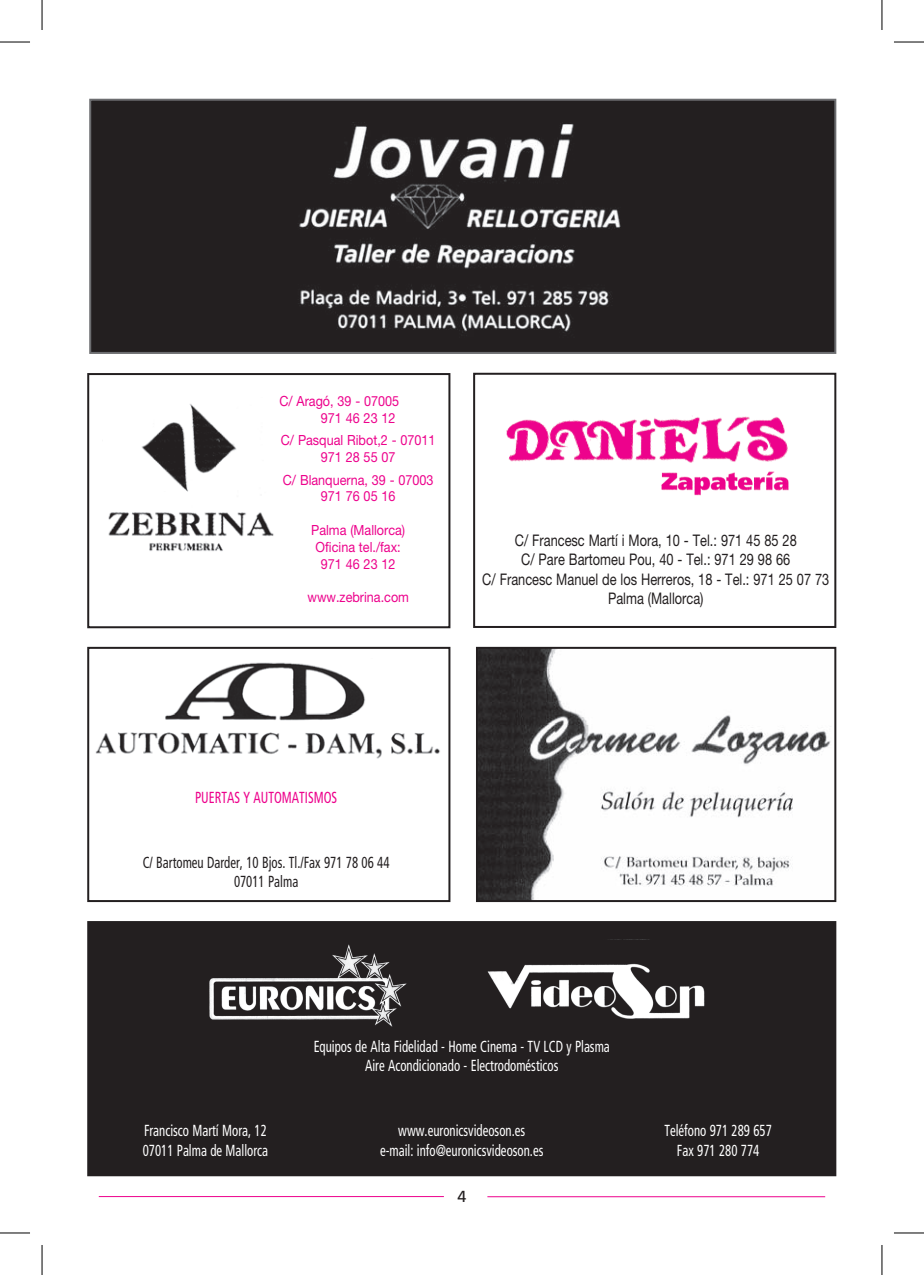
<style>
.page{position:relative;width:924px;height:1275px;background:#fff}
.page>*{position:absolute;margin:0;border:0;box-sizing:border-box;transform-origin:0 0}
.t1{font:condensed 16px/19.2px "Frutiger";color:#fff;text-align:center;scale:.8 1}
.t2{font:16px/19.2px "Helvetica Neue";color:#231f20;text-align:center;scale:.8 1}
.t3{font:condensed 16px/19.2px "Frutiger";color:#231f20;text-align:center;scale:.8 1}
.t4{font:condensed 16px "Frutiger";color:#ed028c;scale:.8 1}
.t5{font:16px "Frutiger";color:#231f20}
.t6{font:14px/16.8px "Helvetica Neue";color:#ed028c;text-align:center;scale:.9 1}
</style>
<div class="page">
<hr style="left:99px;top:1196px;width:344px;height:1px;background:#ed028c">
<hr style="left:487px;top:1196px;width:337px;height:1px;background:#ed028c">
<img style="left:108px;top:404px;width:166px;height:147px">
<div style="left:87px;top:373px;width:363px;height:255px;border:2px solid #231f20"></div>
<img style="left:95px;top:662px;width:345px;height:97px">
<div style="left:87px;top:647px;width:363px;height:255px;border:2px solid #231f20"></div>
<img style="left:478px;top:650px;width:353px;height:249px">
<div style="left:475px;top:647px;width:360px;height:255px;border:2px solid #231f20"></div>
<div style="left:88px;top:922px;width:746px;height:253px;background:#231f20"></div>
<img style="left:209px;top:939px;width:496px;height:88px">
<div style="left:87px;top:921px;width:748px;height:255px;border:2px solid #231f20"></div>
<img style="left:506px;top:415px;width:283px;height:81px">
<div style="left:473px;top:373px;width:362px;height:255px;border:2px solid #231f20"></div>
<img style="left:92px;top:102px;width:740px;height:249px">
<div style="left:89px;top:99px;width:746px;height:255px;border:2px solid #6c6d70"></div>
<hr style="left:0;top:42px;width:30px;height:1px;background:#000">
<hr style="left:893px;top:42px;width:30px;height:1px;background:#000">
<hr style="left:0;top:1232px;width:30px;height:1px;background:#000">
<hr style="left:893px;top:1232px;width:30px;height:1px;background:#000">
<hr style="left:42px;top:0;width:1px;height:30px;background:#000">
<hr style="left:42px;top:1245px;width:1px;height:30px;background:#000">
<hr style="left:881px;top:0;width:1px;height:30px;background:#000">
<hr style="left:881px;top:1245px;width:1px;height:30px;background:#000">
<p class="t6" style="left:279px;top:392px;width:135px;text-align:right">C/ Aragó, 39 - 07005<br>971 46 23 12</p>
<p class="t6" style="left:281px;top:432px;width:173px">C/ Pasqual Ribot,2 - 07011<br>971 28 55 07</p>
<p class="t6" style="left:283px;top:471px;width:169px">C/ Blanquerna, 39 - 07003<br>971 76 05 16</p>
<p class="t6" style="left:311px;top:521px;width:106px">Palma (Mallorca)<br>Oficina tel./fax:<br>971 46 23 12</p>
<p class="t6" style="left:307px;top:589px;width:114px">www.zebrina.com</p>
<p class="t2" style="left:482px;top:531px;width:435px">C/ Francesc Martí i Mora, 10 - Tel.: 971 45 85 28<br>C/ Pare Bartomeu Pou, 40 - Tel.: 971 29 98 66<br>C/ Francesc Manuel de los Herreros, 18 - Tel.: 971 25 07 73<br>Palma (Mallorca)</p>
<p class="t4" style="left:195px;top:788px;width:179px">PUERTAS Y AUTOMATISMOS</p>
<p class="t3" style="left:143px;top:853px;width:310px">C/ Bartomeu Darder, 10 Bjos. Tl./Fax 971 78 06 44<br>07011 Palma</p>
<p class="t1" style="left:313px;top:1037px;width:371px">Equipos de Alta Fidelidad - Home Cinema - TV LCD y Plasma<br>Aire Acondicionado - Electrodomésticos</p>
<p class="t1" style="left:143px;top:1121px;width:158px;text-align:left">Francisco Martí Mora, 12<br>07011 Palma de Mallorca</p>
<p class="t1" style="left:380px;top:1121px;width:205px">www.euronicsvideoson.es e-mail: info@euronicsvideoson.es</p>
<p class="t1" style="left:664px;top:1121px;width:136px">Teléfono 971 289 657<br>Fax 971 280 774</p>
<p class="t5" style="left:457px;top:1187px;width:10px">4</p>
</div>
